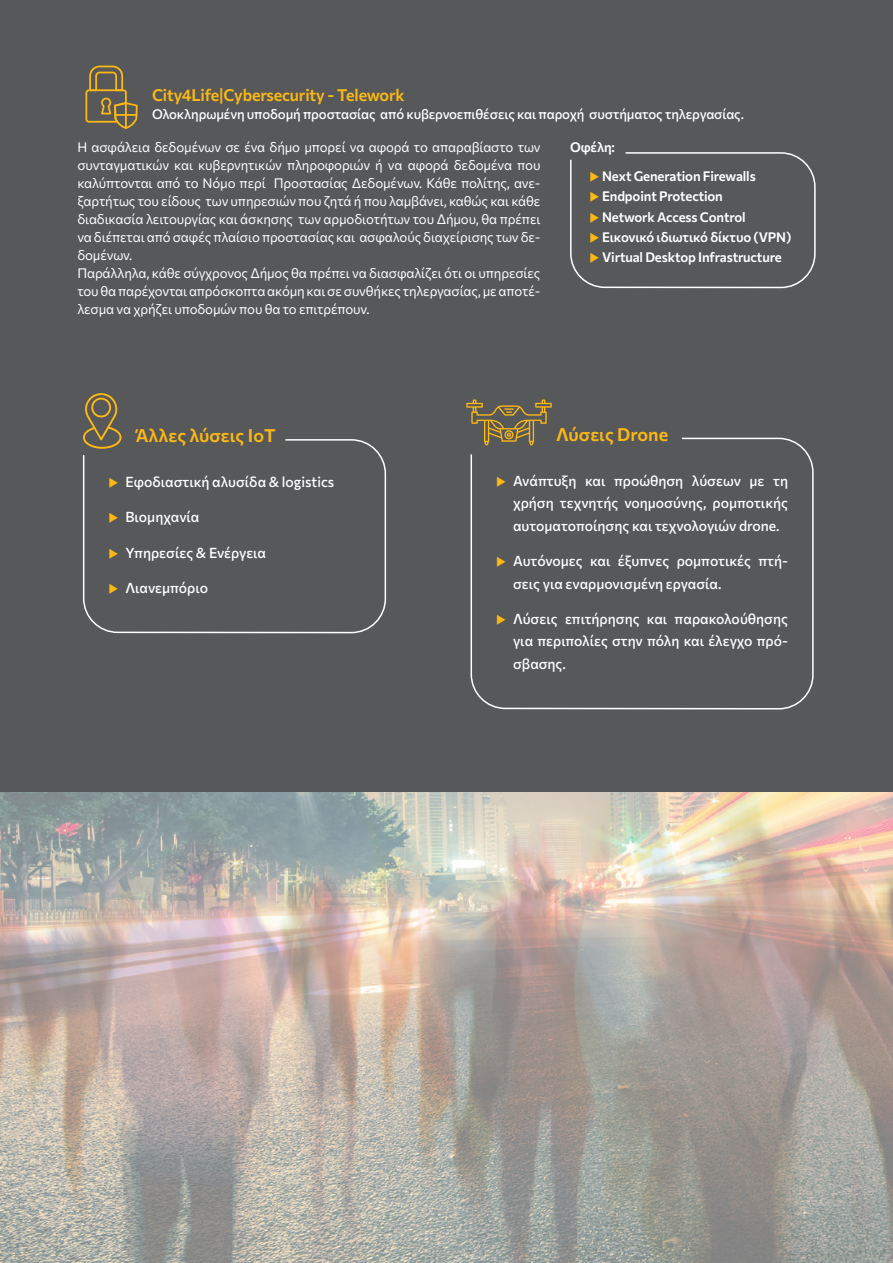
<style>
.page{position:relative;width:893px;height:1263px;background:#57585a}
.page>*{position:absolute;margin:0;border:0;box-sizing:border-box;transform-origin:0 0}
.t1{font:100 18px "Commissioner";color:#fcb814}
.t2{font:100 16.5px "Commissioner";letter-spacing:-.01em;color:#fcb814}
.t3{font:100 14.25px/22.5px "Commissioner";color:#fff;text-align:justify}
.t4{font:100 13.5px/18px "Commissioner";letter-spacing:-.01em;color:#fff}
.s1{color:#fcb814}
</style>
<div class="page">
<svg style="left:470px;top:437px;width:344px;height:273px"></svg>
<svg style="left:466px;top:399px;width:86px;height:46px"></svg>
<svg style="left:570px;top:152px;width:246px;height:137px"></svg>
<svg style="left:85px;top:66px;width:53px;height:63px"></svg>
<hr style="left:125px;top:102px;width:2px;height:27px;background:#fcb814">
<hr style="left:114px;top:114px;width:23px;height:2px;background:#fcb814">
<svg style="left:82px;top:439px;width:305px;height:195px"></svg>
<svg style="left:83px;top:393px;width:39px;height:56px"></svg>
<img style="left:0;top:793px;width:893px;height:470px">
<p class="t2" style="left:152px;top:82px;width:254px">City4Life|Cybersecurity - Telework</p>
<p class="t4" style="left:152px;top:104px;width:593px">Ολοκληρωμένη υποδομή προστασίας από κυβερνοεπιθέσεις και παροχή συστήματος τηλεργασίας.</p>
<p class="t4" style="left:77px;top:137px;width:465px">Η ασφάλεια δεδομένων σε ένα δήμο μπορεί να αφορά το απαραβίαστο των συνταγματικών και κυβερνητικών πληροφοριών ή να αφορά δεδομένα που καλύπτονται από το Νόμο περί Προστασίας Δεδομένων. Κάθε πολίτης, ανε&shy;ξαρτήτως του είδους των υπηρεσιών που ζητά ή που λαμβάνει, καθώς και κάθε διαδικασία λειτουργίας και άσκησης των αρμοδιοτήτων του Δήμου, θα πρέπει να διέπεται από σαφές πλαίσιο προστασίας και ασφαλούς διαχείρισης των δε&shy;δομένων.<br>Παράλληλα, κάθε σύγχρονος Δήμος θα πρέπει να διασφαλίζει ότι οι υπηρεσίες του θα παρέχονται απρόσκοπτα ακόμη και σε συνθήκες τηλεργασίας, με αποτέ&shy;λεσμα να χρήζει υποδομών που θα το επιτρέπουν.</p>
<p class="t4" style="left:570px;top:137px;width:46px">Οφέλη:</p>
<p class="t4" style="left:589px;top:167px;width:168px"><span class="s1">◆</span> Next Generation Firewalls</p>
<p class="t4" style="left:589px;top:187px;width:135px"><span class="s1">◆</span> Endpoint Protection</p>
<p class="t4" style="left:589px;top:207px;width:158px"><span class="s1">◆</span> Network Access Control</p>
<p class="t4" style="left:589px;top:227px;width:203px"><span class="s1">◆</span> Εικονικό ιδιωτικό δίκτυο (VPN)</p>
<p class="t4" style="left:589px;top:247px;width:194px"><span class="s1">◆</span> Virtual Desktop Infrastructure</p>
<h1 class="t1" style="left:136px;top:422px;width:141px">Άλλες λύσεις IoT</h1>
<p class="t3" style="left:108px;top:470px;width:227px"><span class="s1">◆</span> Εφοδιαστική αλυσίδα &amp; logistics</p>
<p class="t3" style="left:108px;top:505px;width:92px"><span class="s1">◆</span> Βιομηχανία</p>
<p class="t3" style="left:108px;top:540px;width:159px"><span class="s1">◆</span> Υπηρεσίες &amp; Ενέργεια</p>
<p class="t3" style="left:108px;top:576px;width:101px"><span class="s1">◆</span> Λιανεμπόριο</p>
<h1 class="t1" style="left:556px;top:420px;width:114px">Λύσεις Drone</h1>
<p class="t3" style="left:513px;top:468px;width:276px;text-indent:-17px"><span class="s1">◆</span> Ανάπτυξη και προώθηση λύσεων με τη χρήση τεχνητής νοημοσύνης, ρομποτικής αυτοματοποίησης και τεχνολογιών drone.</p>
<p class="t3" style="left:513px;top:549px;width:276px;text-indent:-17px"><span class="s1">◆</span> Αυτόνομες και έξυπνες ρομποτικές πτή&shy;σεις για εναρμονισμένη εργασία.</p>
<p class="t3" style="left:513px;top:606px;width:276px;text-indent:-17px"><span class="s1">◆</span> Λύσεις επιτήρησης και παρακολούθησης για περιπολίες στην πόλη και έλεγχο πρό&shy;σβασης.</p>
</div>
